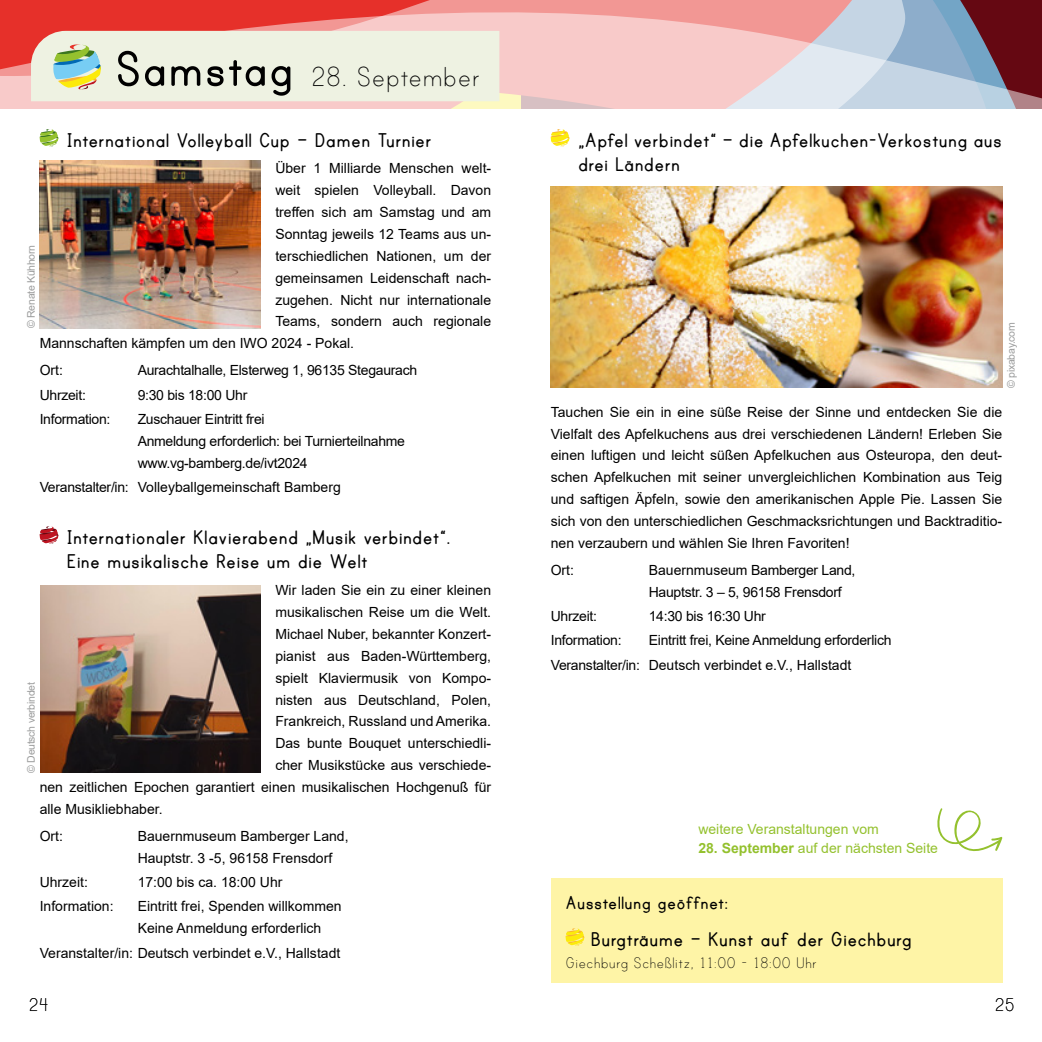
<style>
.page{position:relative;width:1042px;height:1042px;background:#fff}
.page>*{position:absolute;margin:0;border:0;box-sizing:border-box;transform-origin:0 0}
.t1{font:31.5px "Print Clearly";color:#000}
.t2{font:700 22.75px/24.5px "Print";color:#000}
.t3{font:700 21px "Print";color:#000}
.t4{font:21px "Print Clearly";color:#000}
.t5{font:17.5px "Print Clearly";color:#000}
.t6{font:14px/21.9px "Arial";color:#000}
.t7{font:14px/21.9px "Arial";letter-spacing:-.02em;color:#000}
.t8{font:14px "Arial";color:#94c12e}
.t9{font:10.5px "Arial";letter-spacing:-.025em;color:#9c9d9d}
.s1{font-family:"Print";font-weight:700;font-size:56px}
.s2{font-weight:700}
</style>
<div class="page">
<svg style="left:907px;top:11px;width:135px;height:97px;background:#8a7d91"></svg>
<svg style="left:0;top:0;width:907px;height:108px;background:#eca9a9"></svg>
<div style="left:31px;top:31px;width:468px;height:70px;background:#eef2e2"></div>
<svg style="left:39px;top:129px;width:20px;height:18px"></svg>
<svg style="left:39px;top:526px;width:20px;height:18px"></svg>
<div style="left:551px;top:878px;width:451px;height:104px;background:#fef4a6"></div>
<svg style="left:565px;top:928px;width:19px;height:18px"></svg>
<img style="left:551px;top:187px;width:451px;height:201px">
<img style="left:41px;top:585px;width:219px;height:188px">
<svg style="left:937px;top:808px;width:65px;height:44px"></svg>
<svg style="left:550px;top:129px;width:19px;height:18px"></svg>
<img style="left:40px;top:161px;width:220px;height:167px">
<h1 class="t1" style="left:115px;top:61px;width:367px"><span class="s1">Samstag</span> 28. September</h1>
<h2 class="t2" style="left:67px;top:128px;width:366px">International Volleyball Cup – Damen Turnier</h2>
<p class="t6" style="left:275px;top:157px;width:217px">Über 1 Milliarde Menschen welt-</p>
<p class="t6" style="left:275px;top:179px;width:217px">weit spielen Volleyball. Davon</p>
<p class="t6" style="left:275px;top:201px;width:217px">treffen sich am Samstag und am</p>
<p class="t6" style="left:275px;top:223px;width:217px">Sonntag jeweils 12 Teams aus un-</p>
<p class="t6" style="left:275px;top:245px;width:217px">terschiedlichen Nationen, um der</p>
<p class="t6" style="left:275px;top:267px;width:217px">gemeinsamen Leidenschaft nach-</p>
<p class="t6" style="left:275px;top:289px;width:217px">zugehen. Nicht nur internationale</p>
<p class="t6" style="left:275px;top:310px;width:217px">Teams, sondern auch regionale</p>
<p class="t6" style="left:40px;top:332px;width:316px">Mannschaften kämpfen um den IWO 2024 - Pokal.</p>
<p class="t6" style="left:40px;top:359px;width:25px">Ort:</p>
<p class="t7" style="left:138px;top:359px;width:281px">Aurachtalhalle, Elsterweg 1, 96135 Stegaurach</p>
<p class="t7" style="left:40px;top:384px;width:48px">Uhrzeit:</p>
<p class="t7" style="left:138px;top:384px;width:111px">9:30 bis 18:00 Uhr</p>
<p class="t7" style="left:40px;top:408px;width:72px">Information:</p>
<p class="t7" style="left:138px;top:408px;width:269px">Zuschauer Eintritt frei<br>Anmeldung erforderlich: bei Turnierteilnahme www.vg-bamberg.de/ivt2024</p>
<p class="t6" style="left:40px;top:476px;width:303px">Veranstalter/in: Volleyballgemeinschaft Bamberg</p>
<h2 class="t2" style="left:67px;top:525px;width:385px">Internationaler Klavierabend „Musik verbindet“.<br>Eine musikalische Reise um die Welt</h2>
<p class="t6" style="left:275px;top:579px;width:217px">Wir laden Sie ein zu einer kleinen</p>
<p class="t6" style="left:275px;top:601px;width:217px">musikalischen Reise um die Welt.</p>
<p class="t6" style="left:275px;top:623px;width:217px">Michael Nuber, bekannter Konzert-</p>
<p class="t6" style="left:275px;top:645px;width:217px">pianist aus Baden-Württemberg,</p>
<p class="t6" style="left:275px;top:667px;width:217px">spielt Klaviermusik von Kompo-</p>
<p class="t6" style="left:275px;top:689px;width:217px">nisten aus Deutschland, Polen,</p>
<p class="t6" style="left:275px;top:710px;width:217px">Frankreich, Russland und Amerika.</p>
<p class="t6" style="left:275px;top:732px;width:217px">Das bunte Bouquet unterschiedli-</p>
<p class="t6" style="left:275px;top:754px;width:217px">cher Musikstücke aus verschiede-</p>
<p class="t6" style="left:40px;top:776px;width:453px">nen zeitlichen Epochen garantiert einen musikalischen Hochgenuß für</p>
<p class="t6" style="left:40px;top:798px;width:124px">alle Musikliebhaber.</p>
<p class="t6" style="left:40px;top:825px;width:25px">Ort:</p>
<p class="t6" style="left:138px;top:825px;width:212px">Bauernmuseum Bamberger Land,<br>Hauptstr. 3 -5, 96158 Frensdorf</p>
<p class="t6" style="left:40px;top:871px;width:50px">Uhrzeit:</p>
<p class="t6" style="left:138px;top:871px;width:146px">17:00 bis ca. 18:00 Uhr</p>
<p class="t6" style="left:40px;top:895px;width:75px">Information:</p>
<p class="t6" style="left:138px;top:895px;width:205px">Eintritt frei, Spenden willkommen<br>Keine Anmeldung erforderlich</p>
<p class="t6" style="left:40px;top:941px;width:302px">Veranstalter/in: Deutsch verbindet e.V., Hallstadt</p>
<p class="t9" style="left:24px;top:328px;width:85px;rotate:-90deg">© Renate Kühhorn</p>
<p class="t9" style="left:24px;top:773px;width:92px;rotate:-90deg">© Deutsch verbindet</p>
<h2 class="t2" style="left:578px;top:128px;width:426px">„Apfel verbindet“ – die Apfelkuchen-Verkostung aus drei Ländern</h2>
<p class="t9" style="left:1004px;top:388px;width:67px;rotate:-90deg">© pixabay.com</p>
<p class="t6" style="left:551px;top:401px;width:453px;text-align:justify">Tauchen Sie ein in eine süße Reise der Sinne und entdecken Sie die Vielfalt des Apfelkuchens aus drei verschiedenen Ländern! Erleben Sie einen luftigen und leicht süßen Apfelkuchen aus Osteuropa, den deut&shy;schen Apfelkuchen mit seiner unvergleichlichen Kombination aus Teig und saftigen Äpfeln, sowie den amerikanischen Apple Pie. Lassen Sie sich von den unterschiedlichen Geschmacksrichtungen und Backtraditio&shy;nen verzaubern und wählen Sie Ihren Favoriten!</p>
<p class="t6" style="left:551px;top:559px;width:25px">Ort:</p>
<p class="t7" style="left:649px;top:559px;width:208px">Bauernmuseum Bamberger Land,<br>Hauptstr. 3 – 5, 96158 Frensdorf</p>
<p class="t7" style="left:551px;top:605px;width:48px">Uhrzeit:</p>
<p class="t7" style="left:649px;top:605px;width:119px">14:30 bis 16:30 Uhr</p>
<p class="t7" style="left:551px;top:629px;width:72px">Information:</p>
<p class="t7" style="left:551px;top:628px;width:342px;line-height:24.3px;text-indent:98px">Eintritt frei, Keine Anmeldung erforderlich<br>Veranstalter/in: Deutsch verbindet e.V., Hallstadt</p>
<p class="t8" style="left:698px;top:819px;width:182px">weitere Veranstaltungen vom</p>
<p class="t8" style="left:698px;top:838px;width:241px"><span class="s2">28. September</span> auf der nächsten Seite</p>
<h3 class="t3" style="left:566px;top:893px;width:164px">Ausstellung geöffnet:</h3>
<h2 class="t2" style="left:591px;top:927px;width:323px">Burgträume – Kunst auf der Giechburg</h2>
<p class="t5" style="left:566px;top:953px;width:253px">Giechburg Scheßlitz, 11:00 - 18:00 Uhr</p>
<h3 class="t4" style="left:29px;top:994px;width:21px">24</h3>
<h3 class="t4" style="left:995px;top:994px;width:21px">25</h3>
</div>
